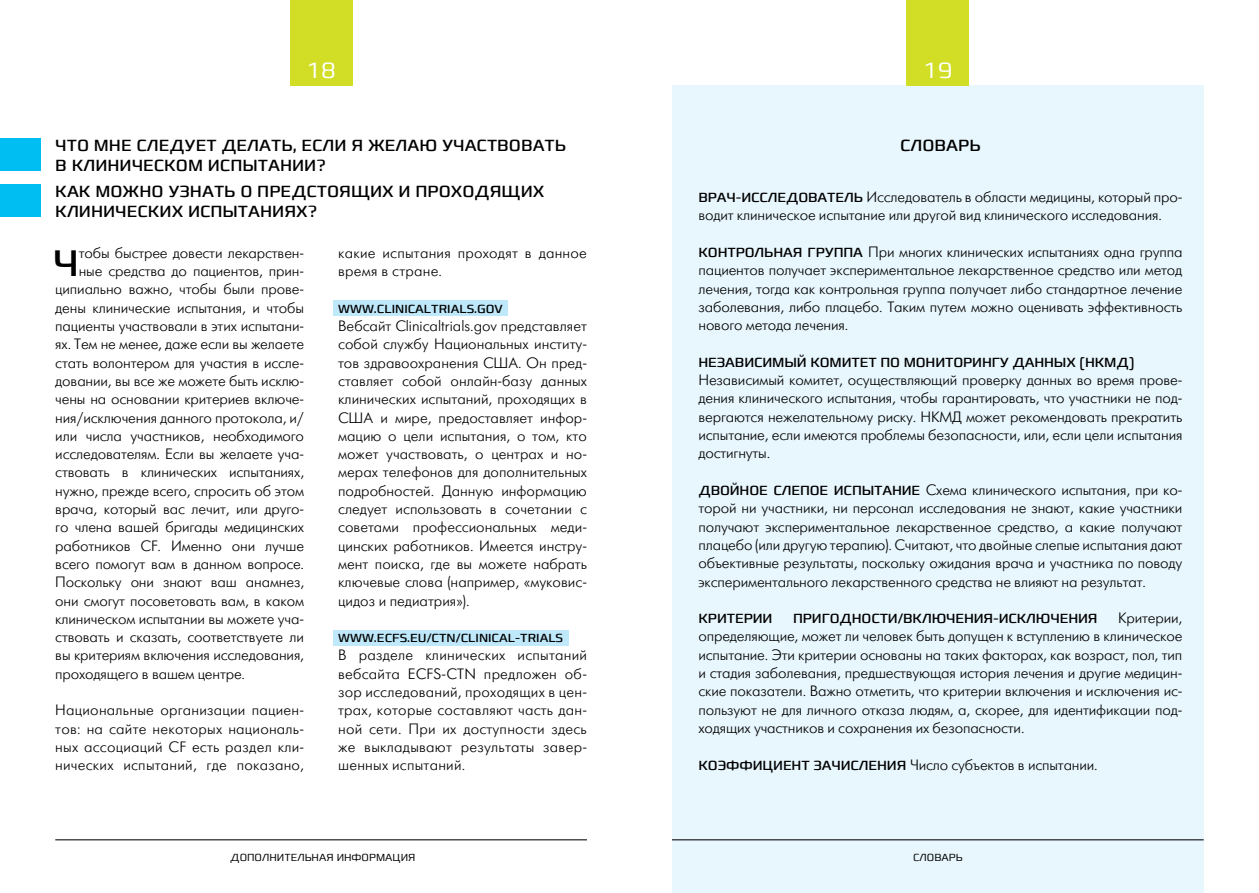
<style>
.page{position:relative;width:1259px;height:893px;background:#fff}
.page>*{position:absolute;margin:0;border:0;box-sizing:border-box;transform-origin:0 0}
.t1{font:37.65px "Francker CYR";color:#000}
.t2{font:300 22.5px "Francker CYR";color:#fff}
.t3{font:16.5px/19.8px "Francker CYR";color:#000}
.t4{font:15px/18.3px "Futuris Light C";letter-spacing:-.01em;color:#000;text-align:justify}
.t5{font:15px/18.3px "Futuris Light C";letter-spacing:.015em;color:#000}
.t6{font:13.5px "Francker CYR";letter-spacing:-.01em;color:#000}
.t7{font:12px "Francker CYR";color:#000}
.t8{font:300 10.5px "Francker CYR";color:#000}
.s1{font-family:"Francker CYR";font-size:13.5px}
</style>
<div class="page">
<div style="left:672px;top:85px;width:531px;height:808px;background:#e8f6fd"></div>
<div style="left:333px;top:300px;width:175px;height:16px;background:#c0e8fb"></div>
<div style="left:333px;top:630px;width:236px;height:15px;background:#c0e8fb"></div>
<hr style="left:55px;top:839px;width:532px;height:1px;background:#000">
<hr style="left:672px;top:839px;width:531px;height:1px;background:#000">
<div style="left:290px;top:0;width:62px;height:85px;background:#d2de26"></div>
<div style="left:907px;top:0;width:62px;height:85px;background:#d2de26"></div>
<div style="left:0;top:139px;width:41px;height:32px;background:#00bdf2"></div>
<div style="left:0;top:184px;width:41px;height:32px;background:#00bdf2"></div>
<h2 class="t2" style="left:306px;top:56px;width:31px">18</h2>
<h2 class="t2" style="left:923px;top:56px;width:31px">19</h2>
<p class="t3" style="left:55px;top:136px;width:512px">ЧТО М НЕ СЛЕДУЕТ ДЕЛАТЬ, ЕСЛИ Я ЖЕЛАЮ УЧАСТВОВАТЬ<br>В КЛИНИЧЕСКОМ ИСПЫТАНИИ?</p>
<p class="t3" style="left:55px;top:182px;width:490px">КАК М ОЖНО УЗНАТЬ О ПРЕДСТОЯЩИХ И ПРОХОДЯЩИХ<br>КЛИНИЧЕСКИХ ИСПЫТАНИЯХ?</p>
<h1 class="t1" style="left:53px;top:240px;width:22px">Ч</h1>
<p class="t4" style="left:79px;top:244px;width:227px">тобы быстрее довести лекарствен-</p>
<p class="t4" style="left:79px;top:262px;width:227px">ные средства до пациентов, прин-</p>
<p class="t4" style="left:55px;top:281px;width:250px">ципиально важно, чтобы были прове-</p>
<p class="t4" style="left:55px;top:299px;width:250px">дены клинические испытания, и чтобы</p>
<p class="t4" style="left:55px;top:317px;width:250px">пациенты участвовали в этих испытани-</p>
<p class="t4" style="left:55px;top:335px;width:250px">ях. Тем не менее, даже если вы желаете</p>
<p class="t4" style="left:55px;top:354px;width:250px">стать волонтером для участия в иссле-</p>
<p class="t4" style="left:55px;top:372px;width:250px">довании, вы все же можете быть исклю-</p>
<p class="t4" style="left:55px;top:390px;width:250px">чены на основании критериев включе-</p>
<p class="t4" style="left:55px;top:409px;width:250px">ния/исключения данного протокола, и/</p>
<p class="t4" style="left:55px;top:427px;width:250px">или числа участников, необходимого</p>
<p class="t4" style="left:55px;top:445px;width:250px">исследователям. Если вы желаете уча-</p>
<p class="t4" style="left:55px;top:464px;width:250px">ствовать в клинических испытаниях,</p>
<p class="t4" style="left:55px;top:482px;width:250px">нужно, прежде всего, спросить об этом</p>
<p class="t4" style="left:55px;top:500px;width:250px">врача, который вас лечит, или друго-</p>
<p class="t4" style="left:55px;top:518px;width:250px">го члена вашей бригады медицинских</p>
<p class="t4" style="left:55px;top:537px;width:250px">работников CF. Именно они лучше</p>
<p class="t4" style="left:55px;top:555px;width:250px">всего помогут вам в данном вопросе.</p>
<p class="t4" style="left:55px;top:573px;width:250px">Поскольку они знают ваш анамнез,</p>
<p class="t4" style="left:55px;top:592px;width:250px">они смогут посоветовать вам, в каком</p>
<p class="t4" style="left:55px;top:610px;width:250px">клиническом испытании вы можете уча-</p>
<p class="t4" style="left:55px;top:628px;width:250px">ствовать и сказать, соответствуете ли</p>
<p class="t4" style="left:55px;top:647px;width:250px">вы критериям включения исследования,</p>
<p class="t4" style="left:55px;top:665px;width:191px">проходящего в вашем центре.</p>
<p class="t4" style="left:55px;top:701px;width:250px">Национальные организации пациен&shy;тов: на сайте некоторых националь&shy;ных ассоциаций CF есть раздел кли&shy;нических испытаний, где показано,</p>
<p class="t5" style="left:338px;top:244px;width:250px">какие испытания проходят в данное время в стране.</p>
<p class="t7" style="left:338px;top:301px;width:166px">WWW.CLINICALTRIALS.GOV</p>
<p class="t4" style="left:338px;top:317px;width:250px">Вебсайт Clinicaltrials.gov представляет собой службу Национальных институ&shy;тов здравоохранения США. Он пред&shy;ставляет собой онлайн-базу данных клинических испытаний, проходящих в США и мире, предоставляет инфор&shy;мацию о цели испытания, о том, кто может участвовать, о центрах и но&shy;мерах телефонов для дополнительных подробностей. Данную информацию следует использовать в сочетании с советами профессиональных меди&shy;цинских работников. Имеется инстру&shy;мент поиска, где вы можете набрать ключевые слова (например, «муковис&shy;цидоз и педиатрия»).</p>
<p class="t7" style="left:338px;top:631px;width:226px">WWW.ECFS.EU/CTN/CLINICAL-TRIALS</p>
<p class="t4" style="left:338px;top:647px;width:250px">В разделе клинических испытаний вебсайта ECFS-CTN предложен об&shy;зор исследований, проходящих в цен&shy;трах, которые составляют часть дан&shy;ной сети. При их доступности здесь же выкладывают результаты завер&shy;шенных испытаний.</p>
<p class="t3" style="left:900px;top:136px;width:82px">СЛОВАРЬ</p>
<p class="t4" style="left:698px;top:188px;width:485px"><span class="s1">ВРАЧ-ИССЛЕДОВАТЕЛЬ</span> Исследователь в области медицины, который про&shy;водит клиническое испытание или другой вид клинического исследования.</p>
<p class="t4" style="left:698px;top:243px;width:485px"><span class="s1">КОНТРОЛЬНАЯ ГРУППА</span> При многих клинических испытаниях одна группа пациентов получает экспериментальное лекарственное средство или метод лечения, тогда как контрольная группа получает либо стандартное лечение заболевания, либо плацебо. Таким путем можно оценивать эффективность нового метода лечения.</p>
<p class="t6" style="left:698px;top:354px;width:437px">НЕЗАВИСИМЫЙ КОМИТЕТ ПО МОНИТОРИНГУ ДАННЫХ (НКМД)</p>
<p class="t4" style="left:698px;top:371px;width:485px">Независимый комитет, осуществляющий проверку данных во время прове&shy;дения клинического испытания, чтобы гарантировать, что участники не под&shy;вергаются нежелательному риску. НКМД может рекомендовать прекратить испытание, если имеются проблемы безопасности, или, если цели испытания достигнуты.</p>
<p class="t4" style="left:698px;top:481px;width:485px"><span class="s1">ДВОЙНОЕ СЛЕПОЕ ИСПЫТАНИЕ</span> Схема клинического испытания, при ко&shy;торой ни участники, ни персонал исследования не знают, какие участники получают экспериментальное лекарственное средство, а какие получают плацебо (или другую терапию). Считают, что двойные слепые испытания дают объективные результаты, поскольку ожидания врача и участника по поводу экспериментального лекарственного средства не влияют на результат.</p>
<p class="t6" style="left:698px;top:610px;width:75px">КРИТЕРИИ</p>
<p class="t6" style="left:793px;top:610px;width:306px">ПРИГОДНОСТИ/ВКЛЮЧЕНИЯ-ИСКЛЮЧЕНИЯ</p>
<p class="t4" style="left:698px;top:609px;width:485px;text-indent:420px">Критерии, определяющие, может ли человек быть допущен к вступлению в клиническое испытание. Эти критерии основаны на таких факторах, как возраст, пол, тип и стадия заболевания, предшествующая история лечения и другие медицин&shy;ские показатели. Важно отметить, что критерии включения и исключения ис&shy;пользуют не для личного отказа людям, а, скорее, для идентификации под&shy;ходящих участников и сохранения их безопасности.</p>
<p class="t4" style="left:698px;top:756px;width:401px"><span class="s1">КОЭФФИЦИЕНТ ЗАЧИСЛЕНИЯ</span> Число субъектов в испытании.</p>
<p class="t8" style="left:230px;top:850px;width:18px">допо</p>
<p class="t8" style="left:262px;top:850px;width:155px">лн ительная информация</p>
<p class="t8" style="left:913px;top:850px;width:51px">словарь</p>
</div>
